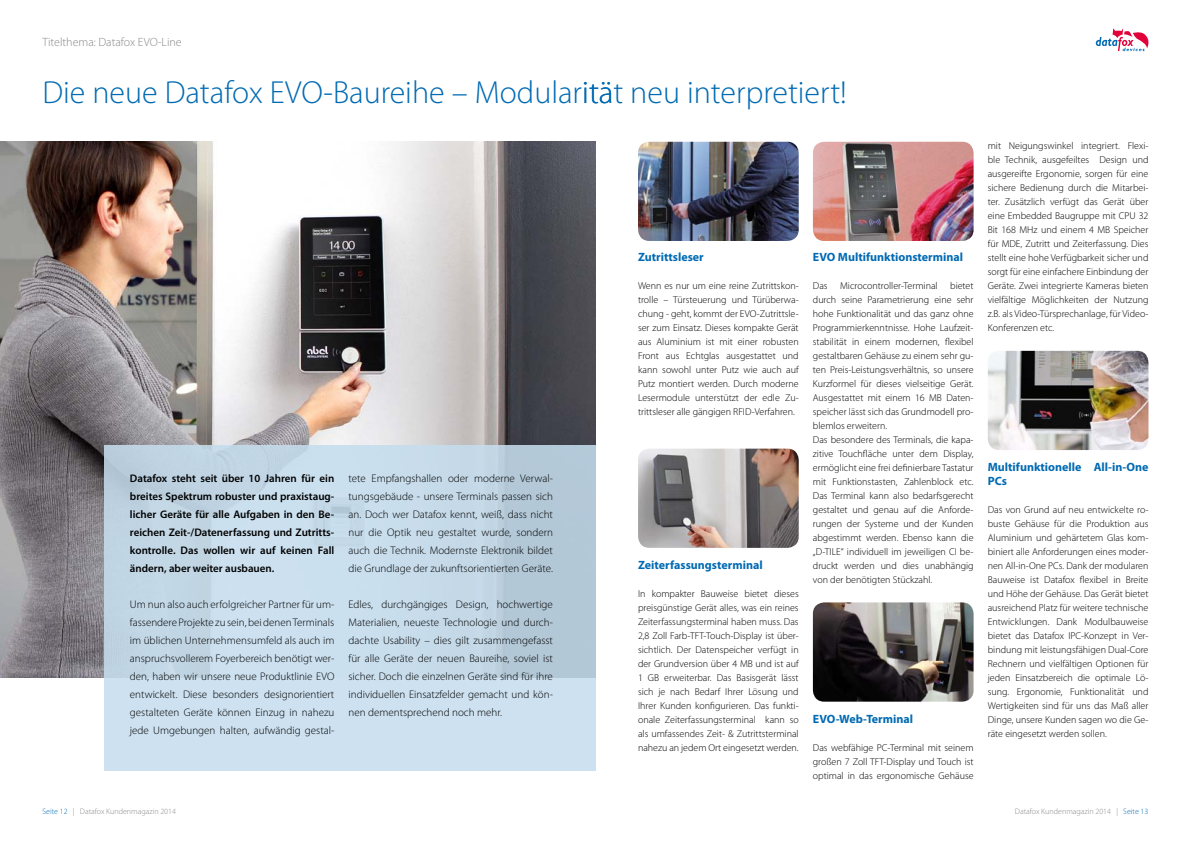
<style>
.page{position:relative;width:1191px;height:842px;background:#fff}
.page>*{position:absolute;margin:0;border:0;box-sizing:border-box;transform-origin:0 0}
.t1{font:300 32px "Myriad Pro";color:#006ab3}
.t2{font:700 12px/14px "Myriad Pro";color:#006ab3}
.t3{font:300 12px "Myriad Pro";color:#87888a}
.t4{font:300 11px/18px "Myriad Pro";color:#000;text-align:justify}
.t5{font:600 11px/18px "Myriad Pro";color:#000;text-align:justify}
.t6{font:300 10px/14px "Myriad Pro";color:#000;text-align:justify}
.t7{font:300 8px "Myriad Pro";color:#87888a}
.s1{color:#006ab3}
</style>
<div class="page">
<svg style="left:1095px;top:28px;width:53px;height:23px"></svg>
<img style="left:0;top:142px;width:595px;height:536px">
<svg style="left:104px;top:446px;width:491px;height:325px;background:#c5d9e8"></svg>
<img style="left:638px;top:449px;width:160px;height:99px">
<img style="left:813px;top:142px;width:160px;height:99px">
<img style="left:813px;top:602px;width:160px;height:100px">
<img style="left:987px;top:351px;width:161px;height:99px">
<img style="left:638px;top:142px;width:160px;height:99px">
<p class="t3" style="left:43px;top:35px;width:141px">Titelthema: Datafox EVO-Line</p>
<h1 class="t1" style="left:43px;top:73px;width:806px">Die neue Datafox EVO-Baureihe – Modularität neu interpretiert!</h1>
<p class="t5" style="left:130px;top:469px;width:206px">Datafox steht seit über 10 Jahren für ein breites Spektrum robuster und praxistaug&shy;licher Geräte für alle Aufgaben in den Be&shy;reichen Zeit-/Datenerfassung und Zutritts&shy;kontrolle. Das wollen wir auf keinen Fall ändern, aber weiter ausbauen.</p>
<p class="t4" style="left:130px;top:595px;width:206px">Um nun also auch erfolgreicher Partner für um&shy;fassendere Projekte zu sein, bei denen Terminals im üblichen Unternehmensumfeld als auch im anspruchsvollerem Foyerbereich benötigt wer&shy;den, haben wir unsere neue Produktlinie EVO entwickelt. Diese besonders designorientiert gestalteten Geräte können Einzug in nahezu jede Umgebungen halten, aufwändig gestal-</p>
<p class="t4" style="left:348px;top:469px;width:206px">tete Empfangshallen oder moderne Verwal&shy;tungsgebäude - unsere Terminals passen sich an. Doch wer Datafox kennt, weiß, dass nicht nur die Optik neu gestaltet wurde, sondern auch die Technik. Modernste Elektronik bildet die Grundlage der zukunftsorientierten Geräte.</p>
<p class="t4" style="left:348px;top:595px;width:206px">Edles, durchgängiges Design, hochwertige Materialien, neueste Technologie und durch&shy;dachte Usability – dies gilt zusammengefasst für alle Geräte der neuen Baureihe, soviel ist sicher. Doch die einzelnen Geräte sind für ihre individuellen Einsatzfelder gemacht und kön&shy;nen dementsprechend noch mehr.</p>
<p class="t2" style="left:638px;top:250px;width:67px">Zutrittsleser</p>
<p class="t6" style="left:638px;top:279px;width:162px">Wenn es nur um eine reine Zutrittskon&shy;trolle – Türsteuerung und Türüberwa&shy;chung - geht, kommt der EVO-Zutrittsle&shy;ser zum Einsatz. Dieses kompakte Gerät aus Aluminium ist mit einer robusten Front aus Echtglas ausgestattet und kann sowohl unter Putz wie auch auf Putz montiert werden. Durch moderne Lesermodule unterstützt der edle Zu&shy;trittsleser alle gängigen RFID-Verfahren.</p>
<p class="t2" style="left:638px;top:558px;width:126px">Zeiterfassungsterminal</p>
<p class="t6" style="left:638px;top:587px;width:162px">In kompakter Bauweise bietet dieses preisgünstige Gerät alles, was ein reines Zeiterfassungsterminal haben muss. Das 2,8 Zoll Farb-TFT-Touch-Display ist über&shy;sichtlich. Der Datenspeicher verfügt in der Grundversion über 4 MB und ist auf 1 GB erweiterbar. Das Basisgerät lässt sich je nach Bedarf Ihrer Lösung und Ihrer Kunden konfigurieren. Das funkti&shy;onale Zeiterfassungsterminal kann so als umfassendes Zeit- &amp; Zutrittsterminal nahezu an jedem Ort eingesetzt werden.</p>
<p class="t2" style="left:813px;top:250px;width:152px">EVO Multifunktionsterminal</p>
<p class="t6" style="left:813px;top:279px;width:162px;text-align:left">Das Microcontroller-Terminal bietet durch seine Parametrierung eine sehr hohe Funktionalität und das ganz ohne Programmierkenntnisse. Hohe Laufzeit&shy;stabilität in einem modernen, flexibel gestaltbaren Gehäuse zu einem sehr gu&shy;ten Preis-Leistungsverhältnis, so unsere Kurzformel für dieses vielseitige Gerät.<br>Ausgestattet mit einem 16 MB Daten&shy;speicher lässt sich das Grundmodell pro&shy;blemlos erweitern.<br>Das besondere des Terminals, die kapa&shy;zitive Touchfläche unter dem Display, ermöglicht eine frei definierbare Tastatur mit Funktionstasten, Zahlenblock etc.<br>Das Terminal kann also bedarfsgerecht gestaltet und genau auf die Anforde&shy;rungen der Systeme und der Kunden abgestimmt werden. Ebenso kann die „D-TILE“ individuell im jeweiligen CI be&shy;druckt werden und dies unabhängig von der benötigten Stückzahl.</p>
<p class="t2" style="left:813px;top:712px;width:102px">EVO-Web-Terminal</p>
<p class="t6" style="left:813px;top:741px;width:162px">Das webfähige PC-Terminal mit seinem großen 7 Zoll TFT-Display und Touch ist optimal in das ergonomische Gehäuse</p>
<p class="t6" style="left:987px;top:139px;width:162px">mit Neigungswinkel integriert. Flexi&shy;ble Technik, ausgefeiltes Design und ausgereifte Ergonomie, sorgen für eine sichere Bedienung durch die Mitarbei&shy;ter. Zusätzlich verfügt das Gerät über eine Embedded Baugruppe mit CPU 32<br>Bit 168 MHz und einem 4 MB Speicher für MDE, Zutritt und Zeiterfassung. Dies stellt eine hohe Verfügbarkeit sicher und sorgt für eine einfachere Einbindung der Geräte. Zwei integrierte Kameras bieten vielfältige Möglichkeiten der Nutzung z.B. als Video-Türsprechanlage, für Video-Konferenzen etc.</p>
<p class="t2" style="left:987px;top:460px;width:162px">Multifunktionelle All-in-One<br>PCs</p>
<p class="t6" style="left:987px;top:503px;width:162px">Das von Grund auf neu entwickelte ro&shy;buste Gehäuse für die Produktion aus Aluminium und gehärtetem Glas kom&shy;biniert alle Anforderungen eines moder&shy;nen All-in-One PCs. Dank der modularen Bauweise ist Datafox flexibel in Breite und Höhe der Gehäuse. Das Gerät bietet ausreichend Platz für weitere technische Entwicklungen. Dank Modulbauweise bietet das Datafox IPC-Konzept in Ver&shy;bindung mit leistungsfähigen Dual-Core Rechnern und vielfältigen Optionen für jeden Einsatzbereich die optimale Lö&shy;sung. Ergonomie, Funktionalität und Wertigkeiten sind für uns das Maß aller Dinge, unsere Kunden sagen wo die Ge&shy;räte eingesetzt werden sollen.</p>
<p class="t7" style="left:43px;top:806px;width:135px"><span class="s1">Seite 12</span> | Datafox Kundenmagazin 2014</p>
<p class="t7" style="left:1015px;top:806px;width:135px">Datafox Kundenmagazin 2014 | <span class="s1">Seite 13</span></p>
</div>
